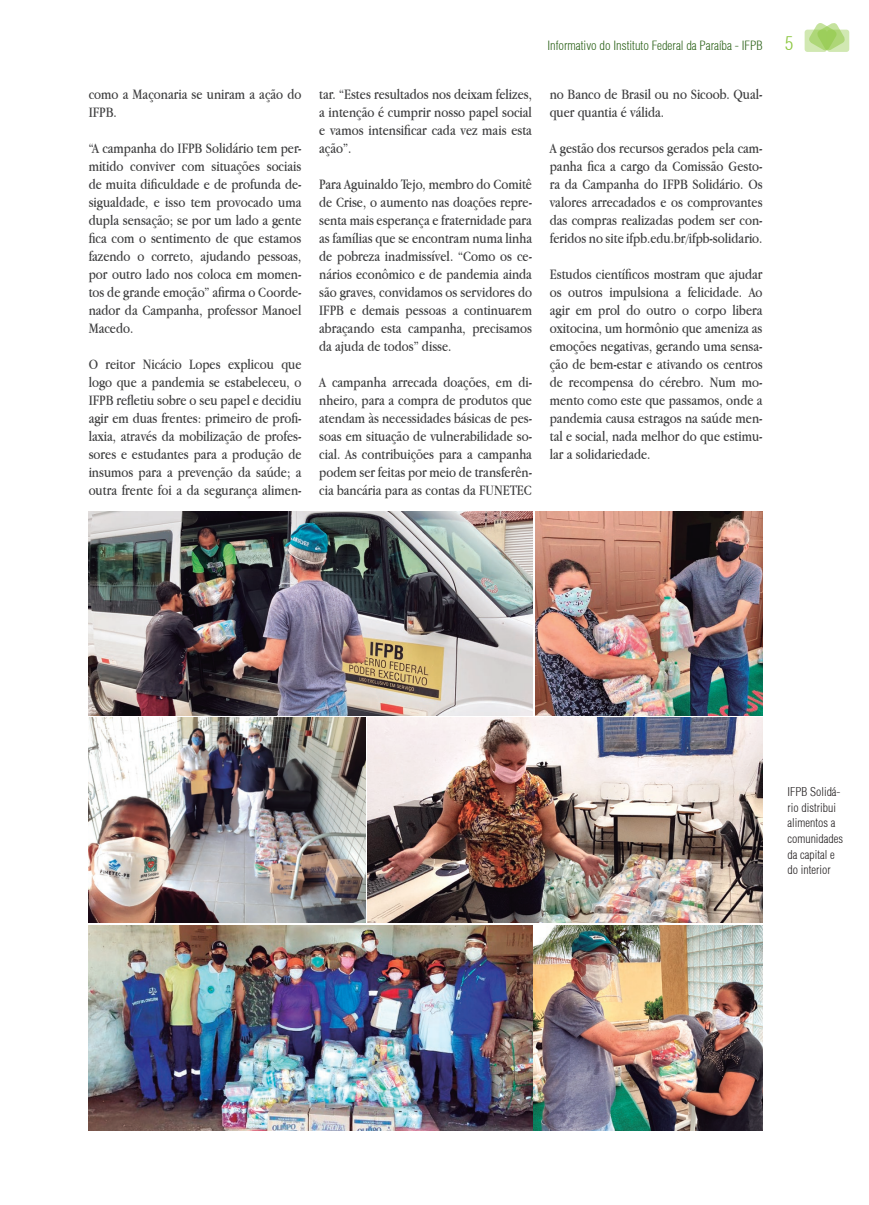
<style>
.page{position:relative;width:869px;height:1205px;background:#fff}
.page>*{position:absolute;margin:0;border:0;box-sizing:border-box;transform-origin:0 0}
.Legenda_foto{font:15px/18px "Apple Garamond";color:#3e3e3f;text-align:justify}
.t1{font:300 condensed 12.5px "Helvetica";color:#2d631a}
.Legenda_foto-2{font:300 condensed 11.88px/15.6px "Helvetica";letter-spacing:.005em;color:#231f20}
.s1{font-size:18.75px;color:#8bc63e}
</style>
<div class="page">
<div style="left:804px;top:30px;width:22px;height:22px;background:#d1e8b2;border-radius:3px"></div>
<svg style="left:807px;top:23px;width:38px;height:29px"></svg>
<svg style="left:826px;top:30px;width:22px;height:22px"></svg>
<img style="left:89px;top:511px;width:442px;height:204px">
<img style="left:89px;top:925px;width:442px;height:206px">
<img style="left:89px;top:717px;width:276px;height:206px">
<img style="left:535px;top:511px;width:227px;height:204px">
<img style="left:533px;top:925px;width:229px;height:206px">
<img style="left:368px;top:717px;width:394px;height:206px">
<p class="Legenda_foto" style="left:89px;top:85px;width:214px">como a Maçonaria se uniram a ação do<br>IFPB.</p>
<p class="Legenda_foto" style="left:89px;top:139px;width:214px">“A campanha do IFPB Solidário tem per&shy;mitido conviver com situações sociais de muita dificuldade e de profunda de&shy;sigualdade, e isso tem provocado uma dupla sensação; se por um lado a gente fica com o sentimento de que estamos fazendo o correto, ajudando pessoas, por outro lado nos coloca em momen&shy;tos de grande emoção” afirma o Coorde&shy;nador da Campanha, professor Manoel Macedo.</p>
<p class="Legenda_foto" style="left:89px;top:355px;width:214px">O reitor Nicácio Lopes explicou que logo que a pandemia se estabeleceu, o IFPB refletiu sobre o seu papel e decidiu agir em duas frentes: primeiro de profi&shy;laxia, através da mobilização de profes&shy;sores e estudantes para a produção de insumos para a prevenção da saúde; a outra frente foi a da segurança alimen-</p>
<p class="Legenda_foto" style="left:319px;top:85px;width:214px">tar. “Estes resultados nos deixam felizes, a intenção é cumprir nosso papel social e vamos intensificar cada vez mais esta ação”.</p>
<p class="Legenda_foto" style="left:319px;top:175px;width:214px">Para Aguinaldo Tejo, membro do Comitê de Crise, o aumento nas doações repre&shy;senta mais esperança e fraternidade para as famílias que se encontram numa linha de pobreza inadmissível. “Como os ce&shy;nários econômico e de pandemia ainda são graves, convidamos os servidores do IFPB e demais pessoas a continuarem abraçando esta campanha, precisamos da ajuda de todos” disse.</p>
<p class="Legenda_foto" style="left:319px;top:373px;width:214px">A campanha arrecada doações, em di&shy;nheiro, para a compra de produtos que atendam às necessidades básicas de pes&shy;soas em situação de vulnerabilidade so&shy;cial. As contribuições para a campanha podem ser feitas por meio de transferên&shy;cia bancária para as contas da FUNETEC</p>
<p class="t1" style="left:547px;top:37px;width:247px">Informativo do Instituto Federal da Paraíba - IFPB <span class="s1">5</span></p>
<p class="Legenda_foto" style="left:549px;top:85px;width:214px">no Banco de Brasil ou no Sicoob. Qual&shy;quer quantia é válida.</p>
<p class="Legenda_foto" style="left:549px;top:139px;width:214px">A gestão dos recursos gerados pela cam&shy;panha fica a cargo da Comissão Gesto&shy;ra da Campanha do IFPB Solidário. Os valores arrecadados e os comprovantes das compras realizadas podem ser con&shy;feridos no site ifpb.edu.br/ifpb-solidario.</p>
<p class="Legenda_foto" style="left:549px;top:265px;width:214px">Estudos científicos mostram que ajudar os outros impulsiona a felicidade. Ao agir em prol do outro o corpo libera oxitocina, um hormônio que ameniza as emoções negativas, gerando uma sensa&shy;ção de bem-estar e ativando os centros de recompensa do cérebro. Num mo&shy;mento como este que passamos, onde a pandemia causa estragos na saúde men&shy;tal e social, nada melhor do que estimu&shy;lar a solidariedade.</p>
<p class="Legenda_foto-2" style="left:787px;top:784px;width:57px">IFPB Solidá&shy;rio distribui alimentos a comunidades da capital e</p>
<p class="Legenda_foto-2" style="left:787px;top:862px;width:45px">do interior</p>
</div>
